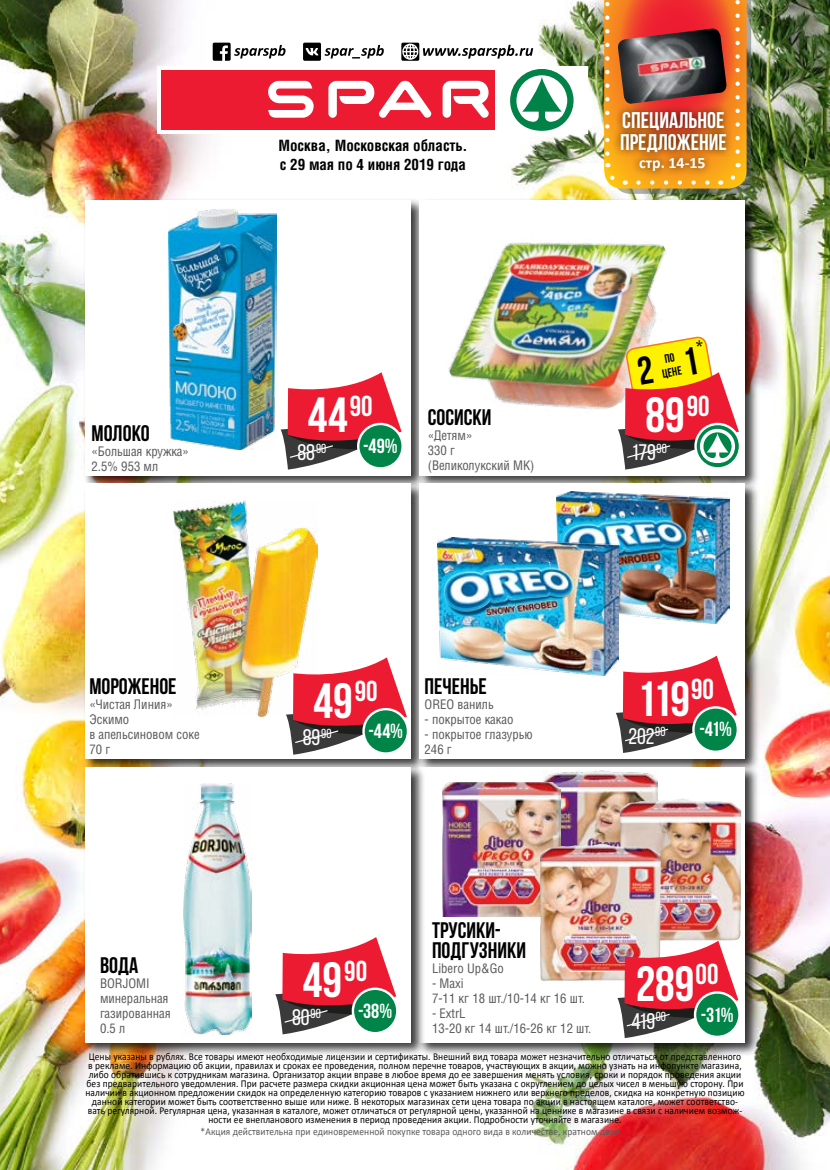
<style>
.page{position:relative;width:830px;height:1170px;background:#fff}
.page>*{position:absolute;margin:0;border:0;box-sizing:border-box;transform-origin:0 0}
.t1{font:700 49.5px "Bebas Neue";color:#fff}
.t2{font:700 22.65px/21.1px "Bebas Neue";color:#fff}
.t3{font:700 22.5px/19.5px "Bebas Neue";color:#000}
.t4{font:22.5px "Bebas Neue";letter-spacing:-.005em;color:#fff}
.t5{font:700 20.4px "Bebas Neue";color:#fff}
.t6{font:700 16.5px "Bebas Neue";color:#000}
.t7{font:700 15.9px "Calibri";color:#fff}
.t8{font:700 15px/19.4px "AG Letterica Condensed C";color:#000}
.t9{font:12.75px/15px "AG Letterica Condensed C";color:#58595b}
.t10{font:700 12px/14.4px "Bebas Neue";color:#000;text-align:center}
.t11{font:10.5px/9px "Calibri";letter-spacing:.01em;color:#000;text-align:center;scale:.9 1}
.t12{font:10.5px "Calibri";letter-spacing:.01em;color:#58595b;scale:.9 1}
</style>
<div class="page">
<img style="left:0;top:0;width:829px;height:1169px">
<div style="left:83px;top:198px;width:342px;height:291px;background:#000;opacity:.78"></div>
<div style="left:85px;top:200px;width:325px;height:275px;background:#fff"></div>
<div style="left:83px;top:481px;width:342px;height:292px;background:#000;opacity:.78"></div>
<div style="left:85px;top:483px;width:325px;height:275px;background:#fff"></div>
<div style="left:417px;top:198px;width:342px;height:291px;background:#000;opacity:.78"></div>
<div style="left:419px;top:200px;width:325px;height:275px;background:#fff"></div>
<div style="left:417px;top:481px;width:342px;height:292px;background:#000;opacity:.78"></div>
<div style="left:419px;top:483px;width:325px;height:275px;background:#fff"></div>
<div style="left:417px;top:765px;width:342px;height:291px;background:#000;opacity:.78"></div>
<div style="left:419px;top:767px;width:325px;height:275px;background:#fff"></div>
<div style="left:83px;top:765px;width:342px;height:291px;background:#000;opacity:.78"></div>
<div style="left:85px;top:767px;width:325px;height:275px;background:#fff"></div>
<img style="left:173px;top:500px;width:144px;height:216px">
<img style="left:169px;top:209px;width:107px;height:240px">
<img style="left:410px;top:185px;width:305px;height:278px">
<div style="left:157px;top:66px;width:431px;height:67px;background:#fff"></div>
<div style="left:161px;top:70px;width:334px;height:60px;background:#ed1b31"></div>
<svg style="left:268px;top:81px;width:45px;height:37px"></svg>
<svg style="left:442px;top:81px;width:46px;height:37px"></svg>
<svg style="left:328px;top:81px;width:103px;height:37px"></svg>
<svg style="left:510px;top:69px;width:63px;height:62px"></svg>
<div style="left:203px;top:33px;width:339px;height:37px;background:#fff"></div>
<svg style="left:303px;top:43px;width:80px;height:18px"></svg>
<svg style="left:212px;top:43px;width:73px;height:18px"></svg>
<svg style="left:401px;top:43px;width:132px;height:18px"></svg>
<svg style="left:604px;top:0;width:146px;height:194px;background:#e57f36"></svg>
<img style="left:617px;top:29px;width:109px;height:75px">
<div style="left:612px;top:105px;width:121px;height:55px;background:#000;opacity:.75"></div>
<div style="left:631px;top:150px;width:81px;height:30px;background:#000;opacity:.75"></div>
<div style="left:362px;top:708px;width:47px;height:46px;border:2px solid #fff;border-radius:50%"></div>
<svg style="left:286px;top:657px;width:120px;height:97px"></svg>
<svg style="left:616px;top:655px;width:120px;height:98px"></svg>
<svg style="left:275px;top:937px;width:121px;height:97px"></svg>
<svg style="left:280px;top:372px;width:121px;height:97px"></svg>
<img style="left:183px;top:783px;width:69px;height:251px">
<img style="left:556px;top:491px;width:173px;height:132px">
<img style="left:437px;top:537px;width:181px;height:138px">
<img style="left:543px;top:770px;width:113px;height:73px">
<img style="left:619px;top:798px;width:121px;height:142px">
<img style="left:442px;top:782px;width:118px;height:134px">
<img style="left:539px;top:843px;width:121px;height:137px">
<svg style="left:617px;top:940px;width:121px;height:97px"></svg>
<svg style="left:617px;top:327px;width:121px;height:142px"></svg>
<h3 class="t3" style="left:91px;top:423px;width:60px">Молоко</h3>
<p class="t9" style="left:91px;top:443px;width:99px">«Большая кружка»<br>2.5% 953 мл</p>
<h3 class="t8" style="left:278px;top:135px;width:190px">Москва, Московская область. с 29 мая по 4 июня 2019 года</h3>
<h1 class="t1" style="left:308px;top:388px;width:66px">44<sup>90</sup></h1>
<h3 class="t4" style="left:297px;top:440px;width:30px">88<sup>90</sup></h3>
<h3 class="t5" style="left:363px;top:434px;width:36px">-49%</h3>
<h3 class="t3" style="left:427px;top:407px;width:65px">Сосиски</h3>
<p class="t9" style="left:427px;top:428px;width:108px">«Детям»<br>330 г (Великолукский МК)</p>
<h2 class="t2" style="left:619px;top:110px;width:108px">СПЕЦИАЛЬНОЕ<br>ПРЕДЛОЖЕНИЕ</h2>
<h3 class="t7" style="left:639px;top:152px;width:68px">стр. 14-15</h3>
<p class="t10" style="left:658px;top:352px;width:21px;rotate:-10deg">по цене</p>
<h3 class="t6" style="left:695px;top:337px;width:8px">*</h3>
<h1 class="t1" style="left:645px;top:388px;width:65px">89<sup>90</sup></h1>
<h3 class="t4" style="left:631px;top:440px;width:37px">179<sup>90</sup></h3>
<h3 class="t3" style="left:89px;top:676px;width:89px">Мороженое</h3>
<p class="t9" style="left:89px;top:697px;width:112px">«Чистая Линия»<br>Эскимо<br>в апельсиновом соке<br>70 г</p>
<h3 class="t3" style="left:100px;top:954px;width:40px">Вода</h3>
<p class="t9" style="left:100px;top:975px;width:72px">BORJOMI минеральная газированная<br>0.5 л</p>
<h1 class="t1" style="left:313px;top:673px;width:66px">49<sup>90</sup></h1>
<h3 class="t4" style="left:302px;top:725px;width:30px">89<sup>90</sup></h3>
<h3 class="t5" style="left:368px;top:719px;width:36px">-44%</h3>
<h3 class="t3" style="left:424px;top:676px;width:64px">Печенье</h3>
<p class="t9" style="left:424px;top:697px;width:71px">OREO ваниль</p>
<p class="t9" style="left:424px;top:712px;width:90px">- покрытое какао</p>
<p class="t9" style="left:424px;top:727px;width:110px">- покрытое глазурью<br>246 г</p>
<h1 class="t1" style="left:636px;top:671px;width:79px">119<sup>90</sup></h1>
<h3 class="t4" style="left:628px;top:723px;width:38px">202<sup>90</sup></h3>
<h3 class="t5" style="left:699px;top:718px;width:34px">-41%</h3>
<h1 class="t1" style="left:302px;top:952px;width:66px">49<sup>90</sup></h1>
<h3 class="t4" style="left:292px;top:1004px;width:30px">80<sup>90</sup></h3>
<h3 class="t5" style="left:358px;top:999px;width:36px">-38%</h3>
<h3 class="t3" style="left:432px;top:920px;width:95px">Трусики&shy;подгузники</h3>
<p class="t9" style="left:432px;top:960px;width:73px">Libero Up&amp;Go</p>
<p class="t9" style="left:432px;top:975px;width:154px">- Maxi<br>7-11 кг 18 шт./10-14 кг 16 шт.</p>
<p class="t9" style="left:432px;top:1005px;width:161px">- ExtrL<br>13-20 кг 14 шт./16-26 кг 12 шт.</p>
<h1 class="t1" style="left:635px;top:956px;width:84px">289<sup>00</sup></h1>
<h3 class="t4" style="left:631px;top:1008px;width:36px">419<sup>00</sup></h3>
<h3 class="t5" style="left:700px;top:1003px;width:34px">-31%</h3>
<p class="t11" style="left:85px;top:1051px;width:733px">Цены указаны в рублях. Все товары имеют необходимые лицензии и сертификаты. Внешний вид товара может незначительно отличаться от представленного в рекламе. Информацию об акции, правилах и сроках ее проведения, полном перечне товаров, участвующих в акции, можно узнать на инфопункте магазина, либо обратившись к сотрудникам магазина. Организатор акции вправе в любое время до ее завершения менять условия, сроки и порядок проведения акции без предварительного уведомления. При расчете размера скидки акционная цена может быть указана с округлением до целых чисел в меньшую сторону. При наличии в акционном предложении скидок на определенную категорию товаров с указанием нижнего или верхнего пределов, скидка на конкретную позицию данной категории может быть соответственно выше или ниже. В некоторых магазинах сети цена товара по акции в настоящем каталоге, может соответство&shy;вать регулярной. Регулярная цена, указанная в каталоге, может отличаться от регулярной цены, указанной на ценнике в магазине в связи с наличием возмож&shy;ности ее внепланового изменения в период проведения акции. Подробности уточняйте в магазине.</p>
<p class="t12" style="left:200px;top:1125px;width:470px">*Акция действительна при единовременной покупке товара одного вида в количестве, кратном двум.</p>
</div>
